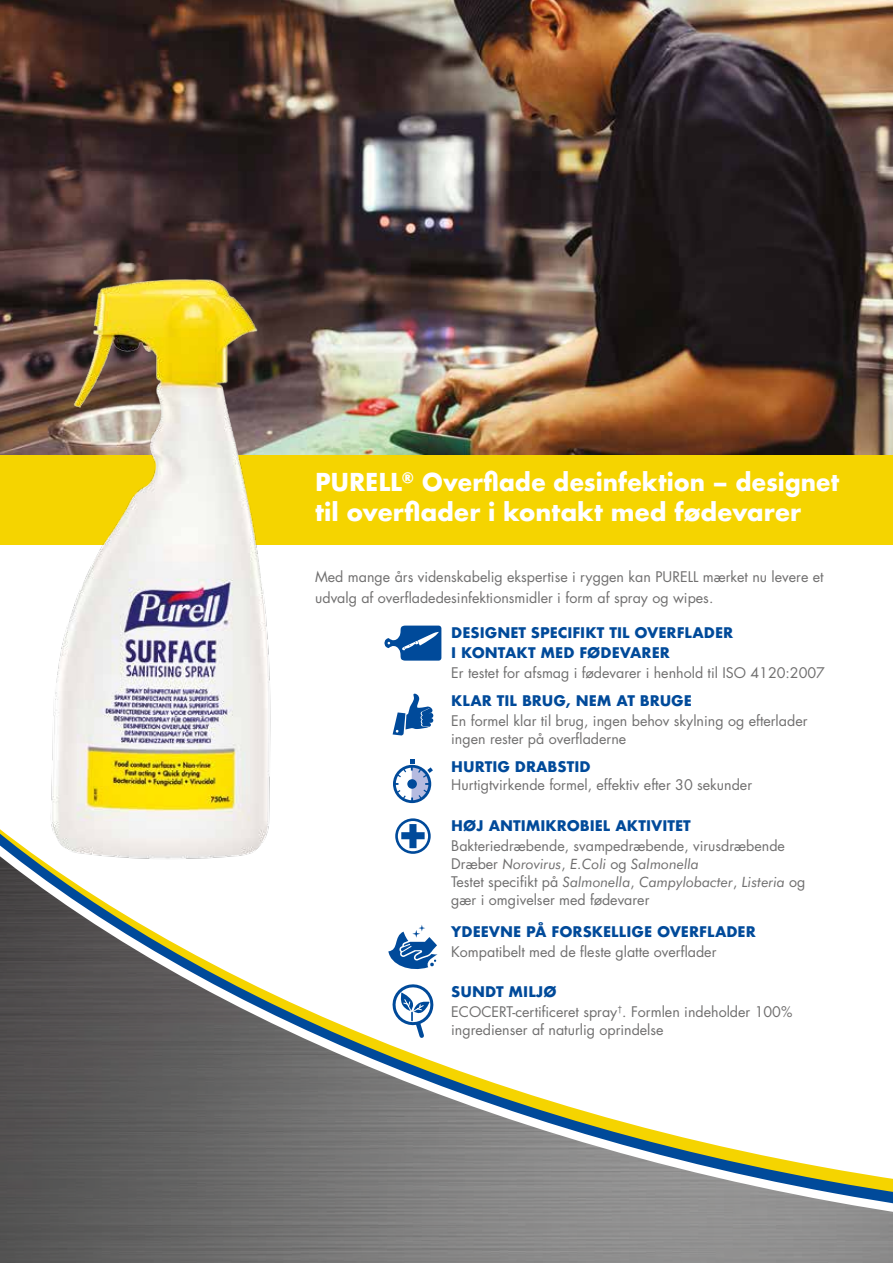
<style>
.page{position:relative;width:893px;height:1263px;background:#fff}
.page>*{position:absolute;margin:0;border:0;box-sizing:border-box;transform-origin:0 0}
.t1{font:700 24px/30px "Futura";letter-spacing:-.005em;color:#fff;scale:.96 1}
.t2{font:14.25px/21px "Futura";color:#706f6f}
.t3{font:700 14.25px/20.1px "Futura";color:#004a9a}
.t4{font:italic 14.25px/18px "Futura BT";color:#706f6f}
.s1{font-family:"Futura";font-style:normal}
.s2{font-weight:700;color:#004a9a}
</style>
<div class="page">
<img style="left:0;top:0;width:893px;height:455px">
<div style="left:0;top:455px;width:893px;height:89px;background:#f5d400"></div>
<svg style="left:0;top:1246px;width:893px;height:17px;background:#7c7c7c"></svg>
<svg style="left:0;top:636px;width:893px;height:610px"></svg>
<svg style="left:384px;top:626px;width:57px;height:35px"></svg>
<svg style="left:393px;top:692px;width:41px;height:44px"></svg>
<svg style="left:393px;top:759px;width:40px;height:44px"></svg>
<svg style="left:401px;top:824px;width:24px;height:24px"></svg>
<div style="left:395px;top:818px;width:36px;height:36px;border:3px solid #004a9a;border-radius:50%"></div>
<svg style="left:388px;top:925px;width:50px;height:48px"></svg>
<svg style="left:388px;top:980px;width:47px;height:61px"></svg>
<img style="left:44px;top:270px;width:242px;height:592px">
<h1 class="t1" style="left:315px;top:467px;width:547px">PURELL<sup>®</sup> Overflade desinfektion – designet til overflader i kontakt med fødevarer</h1>
<p class="t2" style="left:315px;top:566px;width:510px">Med mange års videnskabelig ekspertise i ryggen kan PURELL mærket nu levere et udvalg af overfladedesinfektionsmidler i form af spray og wipes.</p>
<p class="t3" style="left:451px;top:623px;width:284px">DESIGNET SPECIFIKT TIL OVERFLADER<br>I KONTAKT MED FØDEVARER</p>
<p class="t2" style="left:451px;top:662px;width:375px">Er testet for afsmag i fødevarer i henhold til ISO 4120:2007</p>
<p class="t3" style="left:451px;top:691px;width:242px">KLAR TIL BRUG, NEM AT BRUGE</p>
<p class="t2" style="left:451px;top:712px;width:358px;line-height:18px">En formel klar til brug, ingen behov skylning og efterlader ingen rester på overfladerne</p>
<p class="t3" style="left:451px;top:757px;width:141px">HURTIG DRABSTID</p>
<p class="t2" style="left:451px;top:774px;width:302px">Hurtigtvirkende formel, effektiv efter 30 sekunder</p>
<p class="t3" style="left:451px;top:815px;width:241px">HØJ ANTIMIKROBIEL AKTIVITET</p>
<p class="t2" style="left:451px;top:835px;width:335px">Bakteriedræbende, svampedræbende, virusdræbende</p>
<p class="t4" style="left:451px;top:855px;width:356px"><span class="s1">Dræber</span> Norovirus<span class="s1">,</span> E.Coli <span class="s1">og</span> Salmonella<br><span class="s1">Testet specifikt på</span> Salmonella<span class="s1">,</span> Campylobacter<span class="s1">,</span> Listeria <span class="s1">og</span></p>
<p class="t2" style="left:451px;top:889px;width:200px">gær i omgivelser med fødevarer</p>
<p class="t3" style="left:451px;top:922px;width:306px">YDEEVNE PÅ FORSKELLIGE OVERFLADER</p>
<p class="t2" style="left:451px;top:941px;width:267px">Kompatibelt med de fleste glatte overflader</p>
<p class="t2" style="left:451px;top:981px;width:343px;line-height:20.1px"><span class="s2">SUNDT MILJØ<br></span>ECOCERT-certificeret spray<sup>†</sup>. Formlen indeholder 100%</p>
<p class="t2" style="left:451px;top:1019px;width:214px">ingredienser af naturlig oprindelse</p>
</div>
